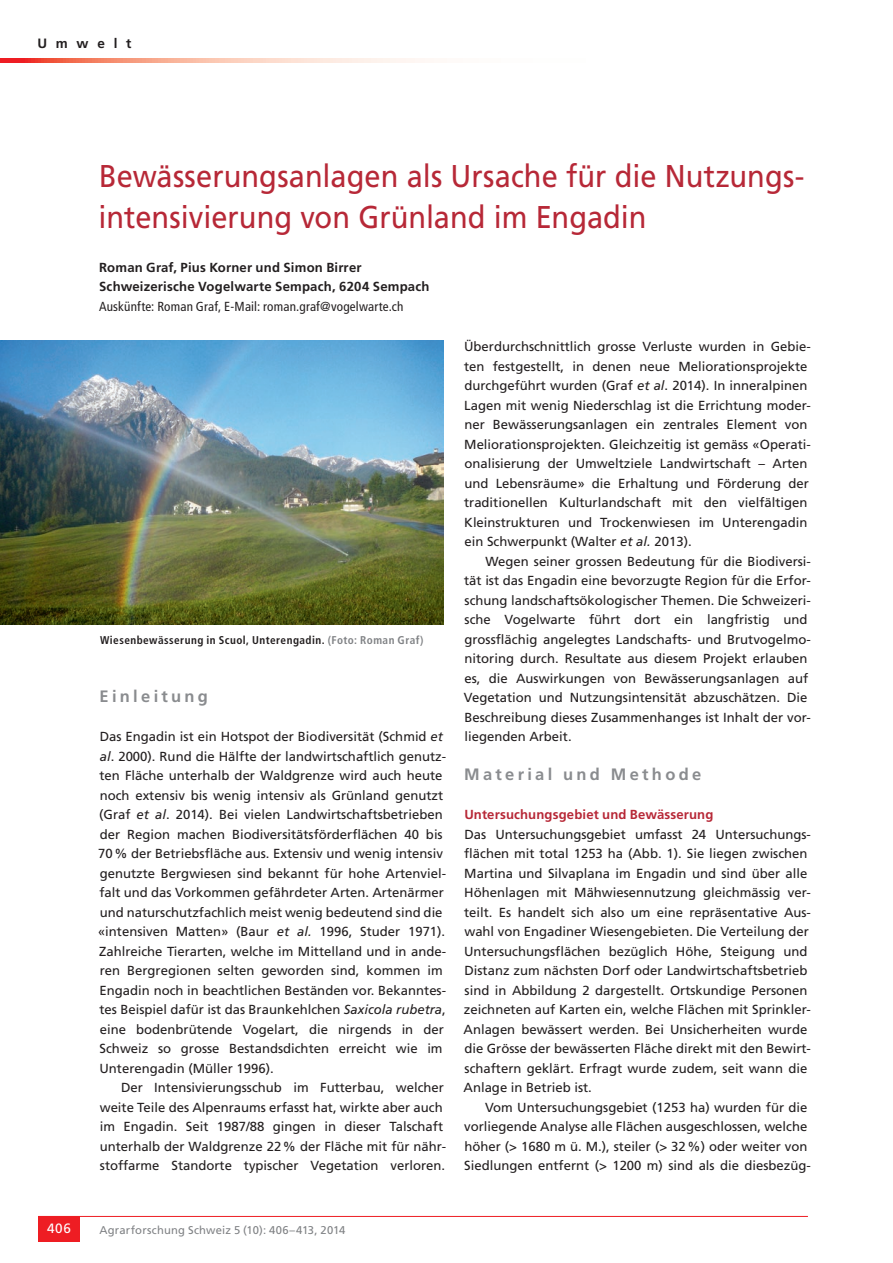
<style>
.page{position:relative;width:893px;height:1263px;background:#fff}
.page>*{position:absolute;margin:0;border:0;box-sizing:border-box;transform-origin:0 0}
.t1{font:31.5px/40.5px "Frutiger LT Std";color:#b72837;scale:.92 1}
.t2{font:700 16.5px "Frutiger LT Std";letter-spacing:.2em;color:#8a8c8f}
.t3{font:700 13.5px "Frutiger LT Std";letter-spacing:.65em;color:#231f20}
.t4{font:13.5px "Frutiger LT Std";color:#fff}
.t5{font:13.2px/19.5px "Frutiger LT Std";color:#231f20}
.t6{font:700 13.2px/19.5px "Frutiger LT Std";letter-spacing:.015em;color:#231f20}
.t7{font:condensed 13.2px "Frutiger LT Std";letter-spacing:.015em;color:#231f20}
.t8{font:700 13.2px "Frutiger LT Std";letter-spacing:.01em;color:#b72837}
.t9{font:700 condensed 11.25px "Frutiger LT Std";letter-spacing:.04em;color:#231f20}
.t10{font:11.25px "Frutiger LT Std";letter-spacing:.015em;color:#808285}
.s1{color:#808285}
.s2{font-style:italic}
</style>
<div class="page">
<hr style="left:38px;top:1216px;width:770px;height:1px;background:#ee1d23">
<div style="left:38px;top:1216px;width:42px;height:26px;background:#ee1d23"></div>
<svg style="left:0;top:58px;width:425px;height:5px;background:#f8b0a0"></svg>
<img style="left:0;top:340px;width:443px;height:284px">
<p class="t3" style="left:37px;top:36px;width:96px">Umwelt</p>
<h1 class="t1" style="left:99px;top:156px;width:766px">Bewässerungsanlagen als Ursache für die Nutzungs&shy;intensivierung von Grünland im Engadin</h1>
<p class="t6" style="left:99px;top:258px;width:332px">Roman Graf, Pius Korner und Simon Birrer<br>Schweizerische Vogelwarte Sempach, 6204 Sempach</p>
<p class="t7" style="left:99px;top:299px;width:306px">Auskünfte: Roman Graf, E-Mail: roman.graf@vogelwarte.ch</p>
<p class="t9" style="left:100px;top:633px;width:325px">Wiesenbewässerung in Scuol, Unterengadin. <span class="s1">(Foto: Roman Graf)</span></p>
<p class="t2" style="left:100px;top:687px;width:110px">Einleitung</p>
<p class="t5" style="left:98px;top:727px;width:350px">Das Engadin ist ein Hotspot der Biodiversität (Schmid <span class="s2">et al</span>. 2000). Rund die Hälfte der landwirtschaftlich genutz&shy;ten Fläche unterhalb der Waldgrenze wird auch heute noch extensiv bis wenig intensiv als Grünland genutzt (Graf <span class="s2">et al</span>. 2014). Bei vielen Landwirtschaftsbetrieben der Region machen Biodiversitätsförderflächen 40 bis 70% der Betriebsfläche aus. Extensiv und wenig intensiv genutzte Bergwiesen sind bekannt für hohe Artenviel&shy;falt und das Vorkommen gefährdeter Arten. Artenärmer und naturschutzfachlich meist wenig bedeutend sind die «intensiven Matten» (Baur <span class="s2">et al.</span> 1996, Studer 1971).<br>Zahlreiche Tierarten, welche im Mittelland und in ande&shy;ren Bergregionen selten geworden sind, kommen im Engadin noch in beachtlichen Beständen vor. Bekanntes&shy;tes Beispiel dafür ist das Braunkehlchen <span class="s2">Saxicola rubetra</span>, eine bodenbrütende Vogelart, die nirgends in der Schweiz so grosse Bestandsdichten erreicht wie im Unterengadin (Müller 1996).</p>
<p class="t5" style="left:100px;top:1078px;width:348px;text-indent:21px">Der Intensivierungsschub im Futterbau, welcher weite Teile des Alpenraums erfasst hat, wirkte aber auch im Engadin. Seit 1987/88 gingen in dieser Talschaft unterhalb der Waldgrenze 22% der Fläche mit für nähr&shy;stoffarme Standorte typischer Vegetation verloren.</p>
<p class="t5" style="left:464px;top:337px;width:348px">Überdurchschnittlich grosse Verluste wurden in Gebie&shy;ten festgestellt, in denen neue Meliorationsprojekte durchgeführt wurden (Graf <span class="s2">et al</span>. 2014). In inneralpinen Lagen mit wenig Niederschlag ist die Errichtung moder&shy;ner Bewässerungsanlagen ein zentrales Element von Meliorationsprojekten. Gleichzeitig ist gemäss «Operati&shy;onalisierung der Umweltziele Landwirtschaft – Arten und Lebensräume» die Erhaltung und Förderung der traditionellen Kulturlandschaft mit den vielfältigen Kleinstrukturen und Trockenwiesen im Unterengadin ein Schwerpunkt (Walter <span class="s2">et al.</span> 2013).</p>
<p class="t5" style="left:464px;top:551px;width:349px;text-indent:22px">Wegen seiner grossen Bedeutung für die Biodiversi&shy;tät ist das Engadin eine bevorzugte Region für die Erfor&shy;schung landschaftsökologischer Themen. Die Schweizeri&shy;sche Vogelwarte führt dort ein langfristig und grossflächig angelegtes Landschafts- und Brutvogelmo&shy;nitoring durch. Resultate aus diesem Projekt erlauben es, die Auswirkungen von Bewässerungsanlagen auf Vegetation und Nutzungsintensität abzuschätzen. Die Beschreibung dieses Zusammenhanges ist Inhalt der vor&shy;liegenden Arbeit.</p>
<p class="t2" style="left:464px;top:765px;width:239px">Material und Methode</p>
<p class="t8" style="left:464px;top:807px;width:251px">Untersuchungsgebiet und Bewässerung</p>
<p class="t5" style="left:463px;top:824px;width:349px">Das Untersuchungsgebiet umfasst 24 Untersuchungs&shy;flächen mit total 1253 ha (Abb. 1). Sie liegen zwischen Martina und Silvaplana im Engadin und sind über alle Höhenlagen mit Mähwiesennutzung gleichmässig ver&shy;teilt. Es handelt sich also um eine repräsentative Aus&shy;wahl von Engadiner Wiesengebieten. Die Verteilung der Untersuchungsflächen bezüglich Höhe, Steigung und Distanz zum nächsten Dorf oder Landwirtschaftsbetrieb sind in Abbildung 2 dargestellt. Ortskundige Personen zeichneten auf Karten ein, welche Flächen mit Sprinkler-Anlagen bewässert werden. Bei Unsicherheiten wurde die Grösse der bewässerten Fläche direkt mit den Bewirt&shy;schaftern geklärt. Erfragt wurde zudem, seit wann die Anlage in Betrieb ist.</p>
<p class="t5" style="left:464px;top:1097px;width:348px;text-indent:21px">Vom Untersuchungsgebiet (1253 ha) wurden für die vorliegende Analyse alle Flächen ausgeschlossen, welche höher (&gt; 1680 m ü. M.), steiler (&gt; 32%) oder weiter von Siedlungen entfernt (&gt; 1200 m) sind als die diesbezüg-</p>
<p class="t4" style="left:47px;top:1221px;width:25px">406</p>
<p class="t10" style="left:99px;top:1223px;width:247px">Agrarforschung Schweiz 5 (10): 406–413, 2014</p>
</div>
